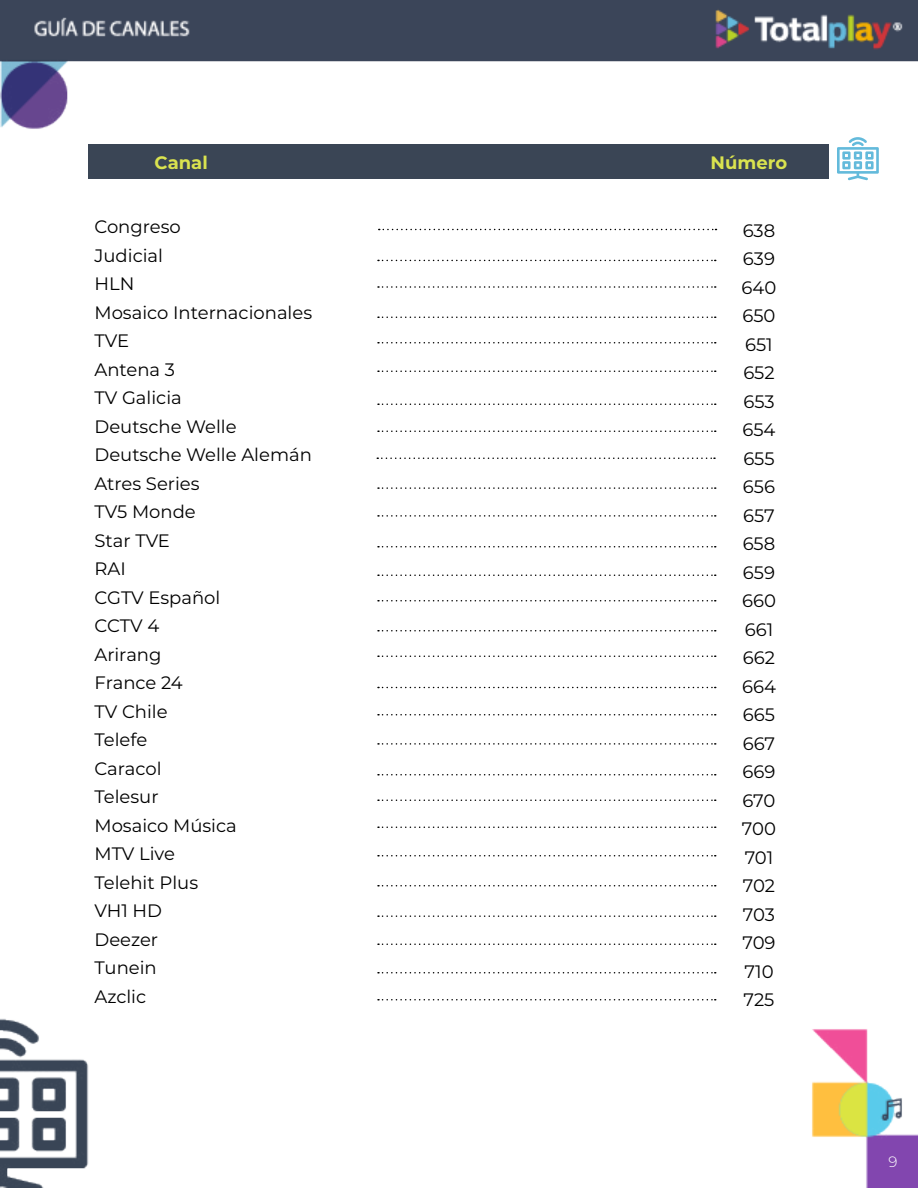
<style>
.page{position:relative;width:918px;height:1188px;background:#fff}
.page>*{position:absolute;margin:0;border:0;box-sizing:border-box;transform-origin:0 0}
.t1{font:18px/28.5px "Montserrat";color:#000}
.t2{font:700 18px "Montserrat";color:#dae34f}
.t3{font:300 15px "Montserrat";color:#fff}
</style>
<div class="page">
<img style="left:0;top:0;width:918px;height:1188px">
<div style="left:88px;top:145px;width:742px;height:34px;background:#3a4555"></div>
<svg style="left:837px;top:137px;width:42px;height:43px"></svg>
<svg style="left:379px;top:229px;width:338px;height:1px"></svg>
<svg style="left:378px;top:260px;width:338px;height:1px"></svg>
<svg style="left:378px;top:286px;width:338px;height:2px"></svg>
<svg style="left:378px;top:316px;width:338px;height:2px"></svg>
<svg style="left:378px;top:342px;width:338px;height:2px"></svg>
<svg style="left:378px;top:370px;width:338px;height:2px"></svg>
<svg style="left:378px;top:404px;width:338px;height:1px"></svg>
<svg style="left:378px;top:430px;width:338px;height:2px"></svg>
<svg style="left:377px;top:458px;width:338px;height:1px"></svg>
<svg style="left:378px;top:487px;width:338px;height:2px"></svg>
<svg style="left:378px;top:515px;width:338px;height:2px"></svg>
<svg style="left:378px;top:546px;width:338px;height:2px"></svg>
<svg style="left:378px;top:574px;width:338px;height:2px"></svg>
<svg style="left:378px;top:600px;width:338px;height:2px"></svg>
<svg style="left:378px;top:630px;width:338px;height:2px"></svg>
<svg style="left:378px;top:656px;width:338px;height:1px"></svg>
<svg style="left:378px;top:687px;width:338px;height:1px"></svg>
<svg style="left:378px;top:714px;width:338px;height:2px"></svg>
<svg style="left:378px;top:743px;width:338px;height:2px"></svg>
<svg style="left:378px;top:774px;width:338px;height:2px"></svg>
<svg style="left:378px;top:800px;width:338px;height:1px"></svg>
<svg style="left:378px;top:826px;width:338px;height:2px"></svg>
<svg style="left:378px;top:855px;width:338px;height:1px"></svg>
<svg style="left:378px;top:885px;width:338px;height:1px"></svg>
<svg style="left:378px;top:915px;width:338px;height:2px"></svg>
<svg style="left:378px;top:944px;width:338px;height:1px"></svg>
<svg style="left:378px;top:972px;width:338px;height:2px"></svg>
<svg style="left:378px;top:999px;width:338px;height:1px"></svg>
<p class="t2" style="left:155px;top:149px;width:55px">Canal</p>
<p class="t2" style="left:711px;top:149px;width:78px">Número</p>
<p class="t1" style="left:94px;top:212px;width:219px">Congreso<br>Judicial<br>HLN<br>Mosaico Internacionales<br>TVE<br>Antena 3<br>TV Galicia<br>Deutsche Welle<br>Deutsche Welle Alemán<br>Atres Series<br>TV5 Monde<br>Star TVE<br>RAI<br>CGTV Español<br>CCTV 4<br>Arirang<br>France 24<br>TV Chile<br>Telefe<br>Caracol<br>Telesur<br>Mosaico Música<br>MTV Live<br>Telehit Plus<br>VH1 HD<br>Deezer<br>Tunein<br>Azclic</p>
<p class="t1" style="left:742px;top:216px;width:36px">638<br>639<br>640<br>650<br>651<br>652<br>653<br>654<br>655<br>656<br>657<br>658<br>659<br>660<br>661<br>662<br>664<br>665<br>667<br>669<br>670<br>700<br>701<br>702<br>703<br>709<br>710<br>725</p>
<p class="t3" style="left:889px;top:1151px;width:11px">9</p>
</div>
